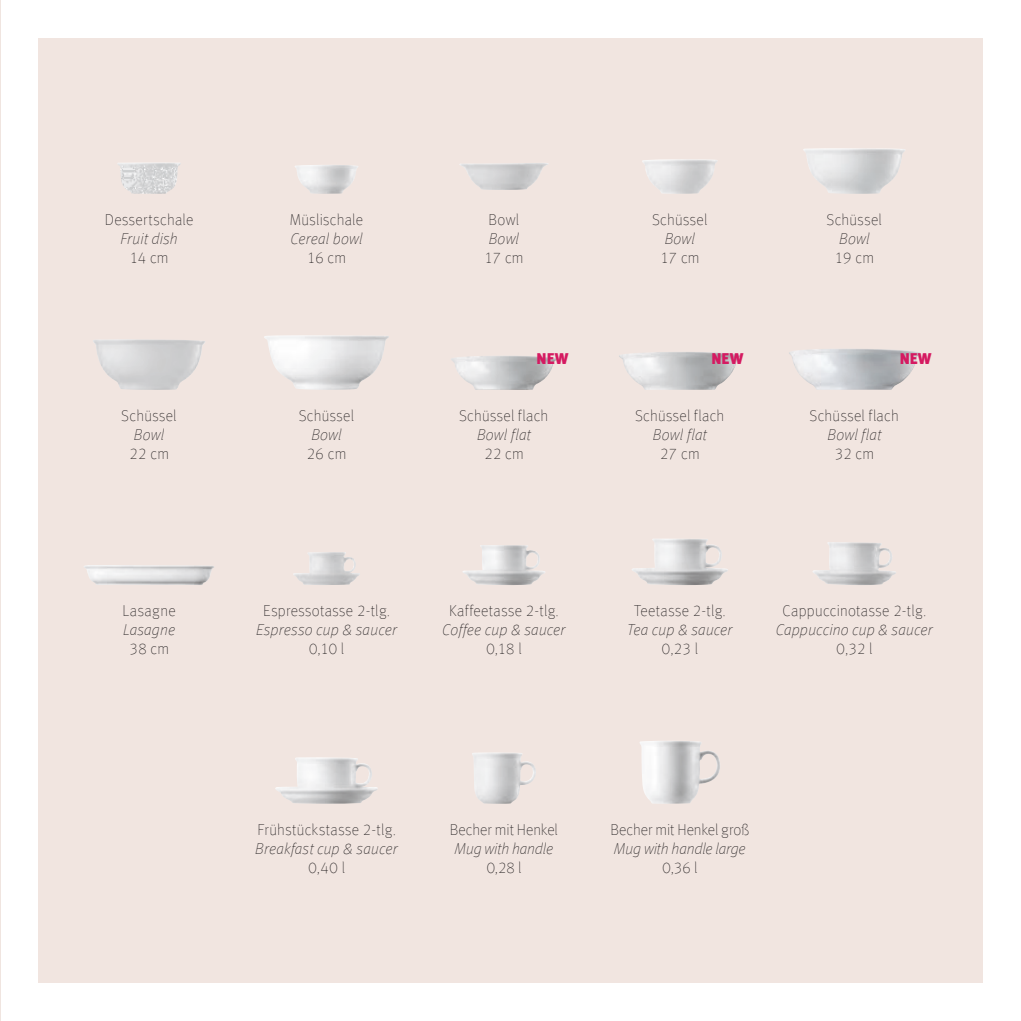
<style>
.page{position:relative;width:1021px;height:1021px;background:#fff}
.page>*{position:absolute;margin:0;border:0;box-sizing:border-box;transform-origin:0 0}
.t1{font:100 15.75px "Meta Offc";letter-spacing:.02em;color:#231f20}
.t2{font:italic 100 15.75px "Meta Offc";letter-spacing:.01em;color:#231f20}
.t3{font:100 15.75px "Meta Offc";color:#231f20}
.t4{font:italic 100 15.75px "Meta Offc";letter-spacing:-.01em;color:#231f20}
.t5{font:15.75px "Meta Black LF";letter-spacing:.005em;color:#d51a61}
</style>
<div class="page">
<div style="left:38px;top:38px;width:944px;height:944px;background:#f1e5e0"></div>
<img style="left:0;top:0;width:1px;height:1020px">
<img style="left:632px;top:539px;width:96px;height:46px">
<img style="left:463px;top:545px;width:82px;height:40px">
<img style="left:275px;top:757px;width:103px;height:46px">
<img style="left:813px;top:542px;width:83px;height:43px">
<img style="left:293px;top:552px;width:67px;height:33px">
<img style="left:93px;top:340px;width:112px;height:50px">
<img style="left:789px;top:349px;width:131px;height:41px">
<img style="left:619px;top:352px;width:122px;height:38px">
<img style="left:640px;top:741px;width:80px;height:62px">
<img style="left:472px;top:752px;width:64px;height:51px">
<img style="left:264px;top:335px;width:125px;height:55px">
<img style="left:84px;top:565px;width:130px;height:20px">
<img style="left:451px;top:356px;width:106px;height:34px">
<img style="left:803px;top:148px;width:102px;height:46px">
<img style="left:642px;top:159px;width:76px;height:35px">
<img style="left:295px;top:165px;width:63px;height:29px">
<img style="left:117px;top:162px;width:64px;height:32px">
<img style="left:459px;top:163px;width:89px;height:27px">
<p class="t1" style="left:105px;top:213px;width:90px">Dessertschale</p>
<p class="t2" style="left:121px;top:231px;width:58px">Fruit dish</p>
<p class="t1" style="left:130px;top:251px;width:41px">14 cm</p>
<p class="t1" style="left:122px;top:409px;width:56px">Schüssel</p>
<p class="t2" style="left:134px;top:427px;width:32px">Bowl</p>
<p class="t1" style="left:129px;top:447px;width:41px">22 cm</p>
<p class="t1" style="left:122px;top:604px;width:55px">Lasagne</p>
<p class="t2" style="left:123px;top:623px;width:54px">Lasagne</p>
<p class="t1" style="left:129px;top:642px;width:41px">38 cm</p>
<p class="t1" style="left:290px;top:213px;width:75px">Müslischale</p>
<p class="t2" style="left:290px;top:231px;width:73px">Cereal bowl</p>
<p class="t1" style="left:307px;top:251px;width:41px">16 cm</p>
<p class="t1" style="left:299px;top:409px;width:56px">Schüssel</p>
<p class="t2" style="left:311px;top:427px;width:32px">Bowl</p>
<p class="t1" style="left:306px;top:447px;width:41px">26 cm</p>
<p class="t1" style="left:488px;top:213px;width:32px">Bowl</p>
<p class="t2" style="left:488px;top:231px;width:32px">Bowl</p>
<p class="t1" style="left:484px;top:251px;width:41px">17 cm</p>
<p class="t1" style="left:652px;top:213px;width:56px">Schüssel</p>
<p class="t2" style="left:664px;top:231px;width:32px">Bowl</p>
<p class="t1" style="left:660px;top:251px;width:41px">17 cm</p>
<p class="t1" style="left:826px;top:213px;width:56px">Schüssel</p>
<p class="t2" style="left:839px;top:231px;width:32px">Bowl</p>
<p class="t1" style="left:834px;top:251px;width:41px">19 cm</p>
<p class="t5" style="left:536px;top:353px;width:33px">NEW</p>
<p class="t5" style="left:711px;top:353px;width:33px">NEW</p>
<p class="t5" style="left:899px;top:353px;width:33px">NEW</p>
<p class="t1" style="left:459px;top:409px;width:90px">Schüssel flach</p>
<p class="t2" style="left:477px;top:427px;width:55px">Bowl flat</p>
<p class="t1" style="left:484px;top:447px;width:41px">22 cm</p>
<p class="t1" style="left:635px;top:409px;width:90px">Schüssel flach</p>
<p class="t2" style="left:653px;top:427px;width:55px">Bowl flat</p>
<p class="t1" style="left:660px;top:447px;width:41px">27 cm</p>
<p class="t1" style="left:809px;top:409px;width:90px">Schüssel flach</p>
<p class="t2" style="left:827px;top:427px;width:55px">Bowl flat</p>
<p class="t1" style="left:834px;top:447px;width:41px">32 cm</p>
<p class="t1" style="left:263px;top:604px;width:128px">Espressotasse 2-tlg.</p>
<p class="t2" style="left:256px;top:623px;width:142px">Espresso cup &amp; saucer</p>
<p class="t1" style="left:309px;top:642px;width:37px">0,10 l</p>
<p class="t1" style="left:449px;top:604px;width:111px">Kaffeetasse 2-tlg.</p>
<p class="t2" style="left:442px;top:623px;width:125px">Coffee cup &amp; saucer</p>
<p class="t1" style="left:486px;top:642px;width:37px">0,18 l</p>
<p class="t1" style="left:634px;top:604px;width:93px">Teetasse 2-tlg.</p>
<p class="t2" style="left:627px;top:623px;width:107px">Tea cup &amp; saucer</p>
<p class="t1" style="left:661px;top:642px;width:38px">0,23 l</p>
<p class="t1" style="left:782px;top:604px;width:145px">Cappuccinotasse 2-tlg.</p>
<p class="t2" style="left:776px;top:623px;width:158px">Cappuccino cup &amp; saucer</p>
<p class="t1" style="left:836px;top:642px;width:38px">0,32 l</p>
<p class="t1" style="left:257px;top:823px;width:140px">Frühstückstasse 2-tlg.</p>
<p class="t2" style="left:255px;top:841px;width:144px">Breakfast cup &amp; saucer</p>
<p class="t1" style="left:308px;top:860px;width:38px">0,40 l</p>
<p class="t3" style="left:450px;top:823px;width:109px">Becher mit Henkel</p>
<p class="t4" style="left:454px;top:841px;width:100px">Mug with handle</p>
<p class="t1" style="left:486px;top:860px;width:36px">0,28 l</p>
<p class="t3" style="left:610px;top:823px;width:140px">Becher mit Henkel groß</p>
<p class="t4" style="left:614px;top:841px;width:133px">Mug with handle large</p>
<p class="t1" style="left:662px;top:860px;width:37px">0,36 l</p>
</div>
